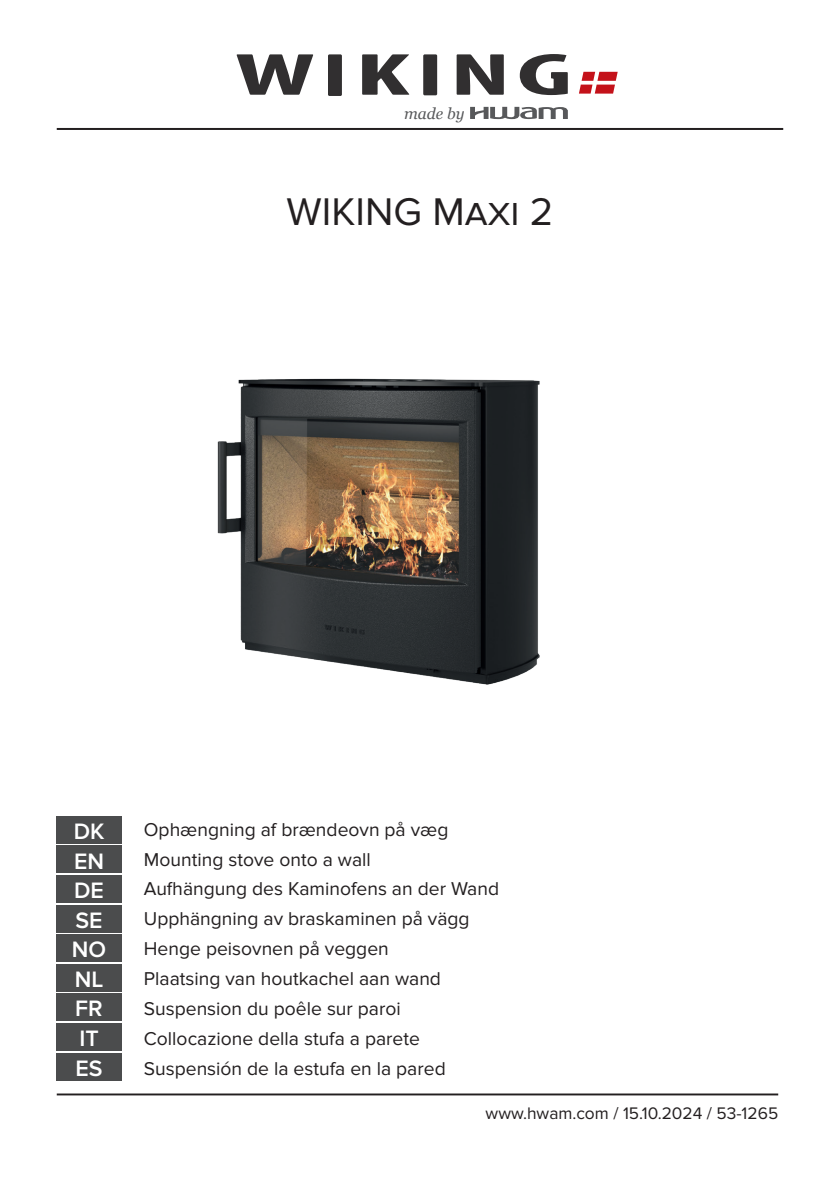
<style>
.page{position:relative;width:840px;height:1191px;background:#fff}
.page>*{position:absolute;margin:0;border:0;box-sizing:border-box;transform-origin:0 0}
.t1{font:40px "Proxima Nova";color:#231f20}
.t2{font:600 23.2px/29.6px "Proxima Nova";color:#fff}
.t3{font:19.2px/29.8px "Proxima Nova";color:#231f20}
.t4{font:17.4px "Proxima Nova";color:#231f20}
.t5{font:italic 15.6px "Georgia";color:#57585a}
</style>
<div class="page">
<hr style="left:57px;top:128px;width:725px;height:2px;background:#231f20">
<svg style="left:236px;top:54px;width:77px;height:41px"></svg>
<svg style="left:362px;top:54px;width:47px;height:41px"></svg>
<svg style="left:456px;top:54px;width:47px;height:41px"></svg>
<svg style="left:519px;top:54px;width:48px;height:41px"></svg>
<div style="left:328px;top:54px;width:14px;height:42px;background:#312f30"></div>
<div style="left:423px;top:54px;width:14px;height:41px;background:#312f30"></div>
<svg style="left:470px;top:107px;width:97px;height:12px"></svg>
<svg style="left:579px;top:72px;width:38px;height:22px"></svg>
<div style="left:56px;top:816px;width:66px;height:27px;background:#4b4c4d"></div>
<div style="left:56px;top:905px;width:66px;height:27px;background:#4b4c4d"></div>
<div style="left:56px;top:934px;width:66px;height:27px;background:#4b4c4d"></div>
<div style="left:56px;top:845px;width:66px;height:28px;background:#4b4c4d"></div>
<div style="left:56px;top:875px;width:66px;height:27px;background:#4b4c4d"></div>
<div style="left:56px;top:1023px;width:66px;height:27px;background:#4b4c4d"></div>
<div style="left:56px;top:993px;width:66px;height:27px;background:#4b4c4d"></div>
<div style="left:56px;top:964px;width:66px;height:27px;background:#4b4c4d"></div>
<hr style="left:57px;top:1093px;width:720px;height:2px;background:#231f20">
<div style="left:56px;top:1053px;width:66px;height:28px;background:#4b4c4d"></div>
<img style="left:217px;top:378px;width:323px;height:307px">
<p class="t5" style="left:404px;top:104px;width:62px">made by</p>
<h1 class="t1" style="left:286px;top:188px;width:268px">WIKING Maxi 2</h1>
<p class="t2" style="left:74px;top:817px;width:32px">DK</p>
<p class="t2" style="left:74px;top:846px;width:31px">EN<br>DE</p>
<p class="t2" style="left:72px;top:905px;width:36px">SE<br>NO</p>
<p class="t2" style="left:75px;top:964px;width:30px">NL</p>
<p class="t2" style="left:75px;top:994px;width:29px">FR</p>
<p class="t2" style="left:79px;top:1023px;width:21px">IT</p>
<p class="t2" style="left:75px;top:1054px;width:29px">ES</p>
<p class="t3" style="left:144px;top:814px;width:356px">Ophængning af brændeovn på væg<br>Mounting stove onto a wall<br>Aufhängung des Kaminofens an der Wand<br>Upphängning av braskaminen på vägg<br>Henge peisovnen på veggen<br>Plaatsing van houtkachel aan wand<br>Suspension du poêle sur paroi<br>Collocazione della stufa a parete<br>Suspensión de la estufa en la pared</p>
<p class="t4" style="left:485px;top:1103px;width:294px">www.hwam.com / 15.10.2024 / 53-1265</p>
</div>
